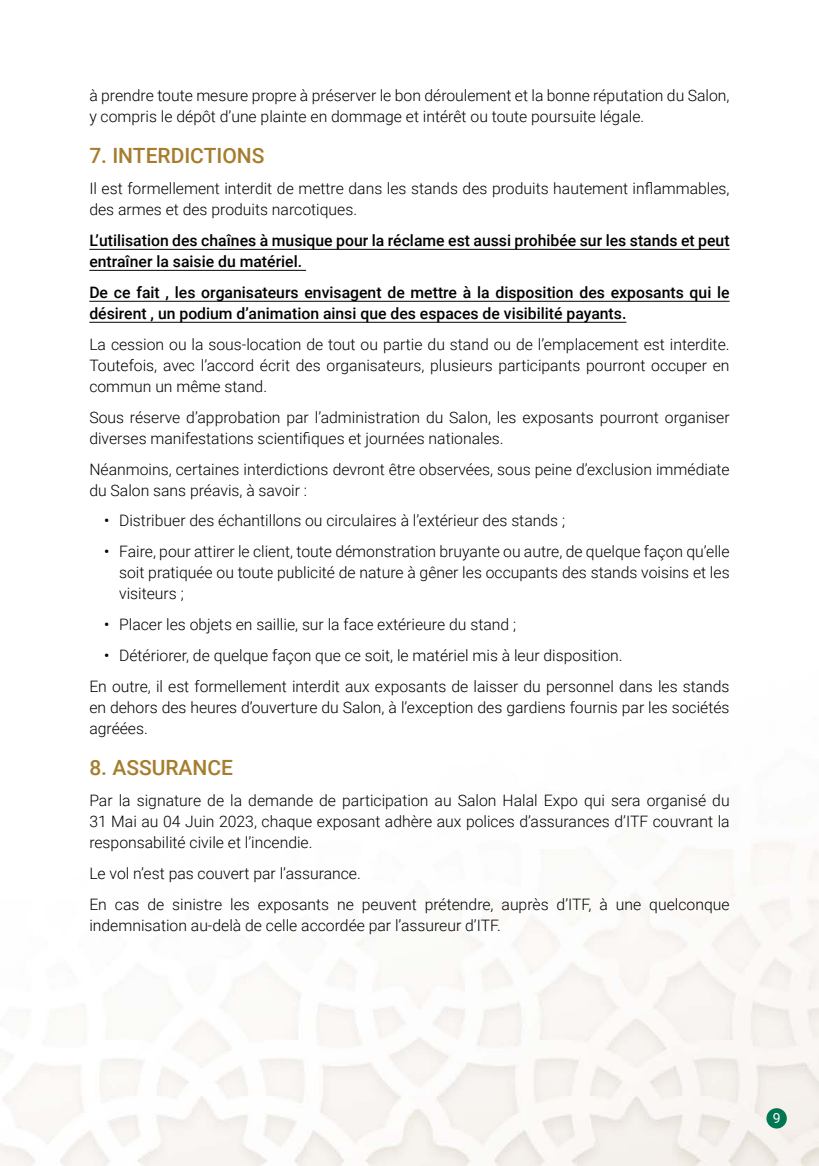
<style>
.page{position:relative;width:819px;height:1166px;background:#fff}
.page>*{position:absolute;margin:0;border:0;box-sizing:border-box;transform-origin:0 0}
.t1{font:500 21px "Roboto";color:#a57d2d}
.t2{font:300 15.75px/21px "Roboto";color:#000}
.t3{font:500 15.75px/21px "Roboto";color:#000}
.t4{font:14px "Roboto";color:#fff}
.s1{font-weight:400}
</style>
<div class="page">
<img style="left:0;top:830px;width:819px;height:336px">
<div style="left:766px;top:1108px;width:20px;height:20px;background:#017652;border-radius:50%"></div>
<hr style="left:89px;top:249px;width:640px;height:1px;background:#000">
<hr style="left:89px;top:270px;width:217px;height:1px;background:#000">
<hr style="left:89px;top:301px;width:640px;height:1px;background:#000">
<hr style="left:89px;top:322px;width:537px;height:1px;background:#000">
<p class="t2" style="left:89px;top:84px;width:641px">à prendre toute mesure propre à préserver le bon déroulement et la bonne réputation du Salon, y compris le dépôt d’une plainte en dommage et intérêt ou toute poursuite légale.</p>
<h1 class="t1" style="left:89px;top:141px;width:177px">7. INTERDICTIONS</h1>
<p class="t2" style="left:89px;top:177px;width:641px">Il est formellement interdit de mettre dans les stands des produits hautement inflammables, des armes et des produits narcotiques.</p>
<p class="t3" style="left:89px;top:229px;width:641px">L’utilisation des chaînes à musique pour la réclame est aussi prohibée sur les stands et peut entraîner la saisie du matériel.</p>
<p class="t3" style="left:89px;top:281px;width:641px">De ce fait , les organisateurs envisagent de mettre à la disposition des exposants qui le désirent , un podium d’animation ainsi que des espaces de visibilité payants.</p>
<p class="t2" style="left:89px;top:333px;width:641px;text-align:justify">La cession ou la sous-location de tout ou partie du stand ou de l’emplacement est interdite.<br>Toutefois, avec l’accord écrit des organisateurs, plusieurs participants pourront occuper en commun un même stand.</p>
<p class="t2" style="left:89px;top:406px;width:641px">Sous réserve d’approbation par l’administration du Salon, les exposants pourront organiser diverses manifestations scientifiques et journées nationales.</p>
<p class="t2" style="left:89px;top:458px;width:641px">Néanmoins, certaines interdictions devront être observées, sous peine d’exclusion immédiate du Salon sans préavis, à savoir :</p>
<p class="t2" style="left:104px;top:510px;width:462px"><span class="s1">•</span> Distribuer des échantillons ou circulaires à l’extérieur des stands ;</p>
<p class="t2" style="left:119px;top:541px;width:612px;text-align:justify;text-indent:-15px"><span class="s1">•</span> Faire, pour attirer le client, toute démonstration bruyante ou autre, de quelque façon qu’elle soit pratiquée ou toute publicité de nature à gêner les occupants des stands voisins et les visiteurs ;</p>
<p class="t2" style="left:104px;top:613px;width:413px"><span class="s1">•</span> Placer les objets en saillie, sur la face extérieure du stand ;</p>
<p class="t2" style="left:89px;top:639px;width:641px;line-height:31px;text-indent:15px"><span class="s1">•</span> Détériorer, de quelque façon que ce soit, le matériel mis à leur disposition.<br>En outre, il est formellement interdit aux exposants de laisser du personnel dans les stands</p>
<p class="t2" style="left:89px;top:696px;width:641px">en dehors des heures d’ouverture du Salon, à l’exception des gardiens fournis par les sociétés agréées.</p>
<h1 class="t1" style="left:89px;top:753px;width:145px">8. ASSURANCE</h1>
<p class="t2" style="left:89px;top:789px;width:641px;text-align:justify">Par la signature de la demande de participation au Salon Halal Expo qui sera organisé du 31 Mai au 04 Juin 2023, chaque exposant adhère aux polices d’assurances d’ITF couvrant la responsabilité civile et l’incendie.</p>
<p class="t2" style="left:89px;top:857px;width:641px;line-height:31px">Le vol n’est pas couvert par l’assurance.<br>En cas de sinistre les exposants ne peuvent prétendre, auprès d’ITF, à une quelconque</p>
<p class="t2" style="left:89px;top:914px;width:413px">indemnisation au-delà de celle accordée par l’assureur d’ITF.</p>
<p class="t4" style="left:772px;top:1108px;width:9px">9</p>
</div>
